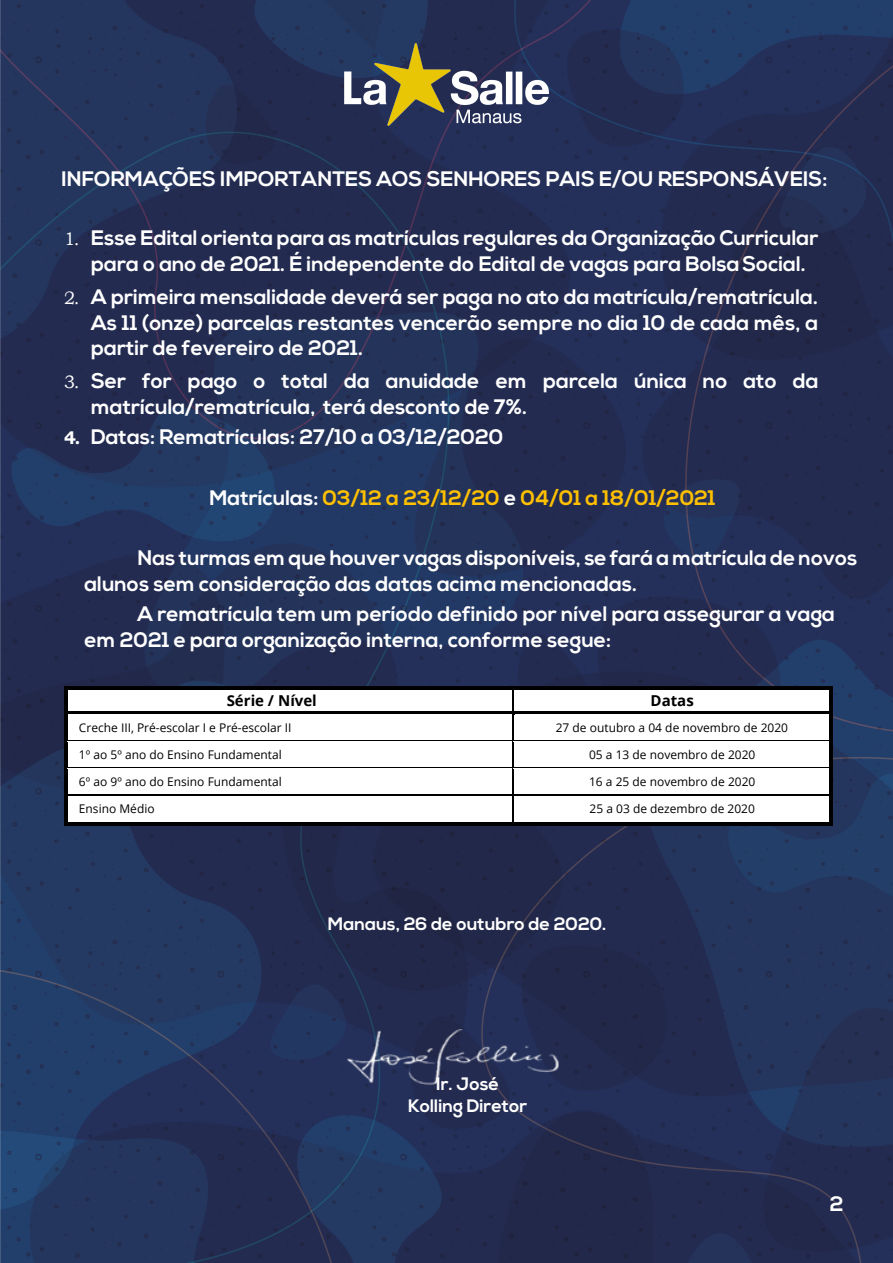
<style>
.page{position:relative;width:893px;height:1263px;background:#fff}
.page>*{position:absolute;margin:0;border:0;box-sizing:border-box;transform-origin:0 0}
.t1{font:700 21px/25.8px "Nexa";color:#fff}
.t2{font:700 21px "Nexa";color:#ffc000}
.t3{font:700 18px/22.2px "Nexa";color:#fff;text-align:center}
.t4{font:700 15px "Open Sans";color:#000}
.t5{font:12px "Open Sans";color:#000}
.s1{font-family:"Bookman Old Style";font-weight:400;font-size:18px}
.s2{font-family:"Bookman Old Style";font-size:18px}
.s3{color:#fff}
</style>
<div class="page">
<img style="left:0;top:0;width:893px;height:1263px">
<img style="left:345px;top:43px;width:203px;height:83px">
<div style="left:67px;top:690px;width:445px;height:21px;background:#fff"></div>
<div style="left:513px;top:690px;width:317px;height:21px;background:#fff"></div>
<hr style="left:64px;top:687px;width:448px;height:3px;background:#000">
<hr style="left:512px;top:687px;width:318px;height:3px;background:#000">
<hr style="left:64px;top:690px;width:3px;height:21px;background:#000">
<hr style="left:830px;top:690px;width:3px;height:21px;background:#000">
<div style="left:67px;top:715px;width:445px;height:25px;background:#fff"></div>
<div style="left:513px;top:715px;width:317px;height:25px;background:#fff"></div>
<svg style="left:64px;top:711px;width:3px;height:4px"></svg>
<hr style="left:67px;top:711px;width:445px;height:3px;background:#000">
<hr style="left:67px;top:714px;width:445px;height:1px;background:#fff">
<hr style="left:512px;top:711px;width:318px;height:3px;background:#000">
<hr style="left:515px;top:714px;width:315px;height:1px;background:#fff">
<svg style="left:830px;top:711px;width:3px;height:4px"></svg>
<hr style="left:64px;top:715px;width:3px;height:25px;background:#000">
<hr style="left:830px;top:715px;width:3px;height:25px;background:#000">
<div style="left:67px;top:742px;width:445px;height:25px;background:#fff"></div>
<div style="left:513px;top:742px;width:317px;height:25px;background:#fff"></div>
<hr style="left:67px;top:740px;width:445px;height:2px;background:#000">
<hr style="left:513px;top:740px;width:317px;height:2px;background:#000">
<hr style="left:64px;top:742px;width:3px;height:25px;background:#000">
<hr style="left:830px;top:742px;width:3px;height:25px;background:#000">
<div style="left:67px;top:769px;width:445px;height:26px;background:#fff"></div>
<div style="left:513px;top:769px;width:317px;height:26px;background:#fff"></div>
<hr style="left:67px;top:767px;width:445px;height:2px;background:#000">
<hr style="left:513px;top:767px;width:317px;height:2px;background:#000">
<hr style="left:64px;top:769px;width:3px;height:26px;background:#000">
<hr style="left:830px;top:769px;width:3px;height:26px;background:#000">
<div style="left:67px;top:796px;width:445px;height:26px;background:#fff"></div>
<div style="left:513px;top:796px;width:317px;height:26px;background:#fff"></div>
<hr style="left:67px;top:795px;width:445px;height:1px;background:#000">
<hr style="left:513px;top:795px;width:317px;height:1px;background:#000">
<hr style="left:64px;top:796px;width:3px;height:29px;background:#000">
<hr style="left:64px;top:822px;width:448px;height:3px;background:#000">
<svg style="left:512px;top:690px;width:3px;height:132px"></svg>
<hr style="left:512px;top:822px;width:318px;height:3px;background:#000">
<hr style="left:830px;top:796px;width:3px;height:29px;background:#000">
<img style="left:347px;top:1030px;width:213px;height:54px">
<p class="t1" style="left:61px;top:167px;width:767px">INFORMAÇÕES IMPORTANTES AOS SENHORES PAIS E/OU RESPONSÁVEIS:</p>
<p class="t1" style="left:91px;top:226px;width:729px;text-indent:-27px"><span class="s1">1.</span> Esse Edital orienta para as matrículas regulares da Organização Curricular para o ano de 2021. É independente do Edital de vagas para BolsaSocial.</p>
<p class="t1" style="left:91px;top:284px;width:729px;text-align:justify;text-indent:-27px"><span class="s1">2.</span> A primeira mensalidade deverá ser paga no ato da matrícula/rematrícula.<br>As 11 (onze) parcelas restantes vencerão sempre no dia 10 de cada mês, a partir de fevereiro de 2021.</p>
<p class="t1" style="left:91px;top:369px;width:729px;text-indent:-27px"><span class="s1">3.</span> Ser for pago o total da anuidade em parcela única no ato da matrícula/rematrícula, terá desconto de 7%.</p>
<p class="t1" style="left:64px;top:425px;width:441px"><span class="s2">4.</span> Datas: Rematrículas: 27/10 a 03/12/2020</p>
<p class="t2" style="left:209px;top:485px;width:508px"><span class="s3">Matrículas:</span> 03/12 a 23/12/20 <span class="s3">e</span> 04/01 a 18/01/2021</p>
<p class="t1" style="left:84px;top:546px;width:774px;text-indent:53px">Nas turmas em que houver vagasdisponíveis, se fará a matrículade novos alunos sem consideração das datas acima mencionadas.</p>
<p class="t1" style="left:84px;top:602px;width:752px;text-indent:53px">A rematrícula tem um período definido por nível para assegurar a vaga em 2021 e para organização interna, conforme segue:</p>
<p class="t4" style="left:227px;top:690px;width:92px">Série / Nível</p>
<p class="t4" style="left:650px;top:690px;width:45px">Datas</p>
<p class="t5" style="left:79px;top:719px;width:214px">Creche III, Pré-escolar I e Pré-escolar II</p>
<p class="t5" style="left:556px;top:719px;width:234px">27 de outubro a 04 de novembro de 2020</p>
<p class="t5" style="left:79px;top:746px;width:204px">1º ao 5º ano do Ensino Fundamental</p>
<p class="t5" style="left:589px;top:746px;width:168px">05 a 13 de novembro de 2020</p>
<p class="t5" style="left:79px;top:774px;width:204px">6º ao 9º ano do Ensino Fundamental</p>
<p class="t5" style="left:589px;top:774px;width:168px">16 a 25 de novembro de 2020</p>
<p class="t5" style="left:79px;top:801px;width:77px">Ensino Médio</p>
<p class="t5" style="left:589px;top:801px;width:167px">25 a 03 de dezembro de 2020</p>
<p class="t3" style="left:328px;top:914px;width:280px">Manaus, 26 de outubro de 2020.</p>
<p class="t3" style="left:408px;top:1073px;width:121px">Ir. José<br>Kolling Diretor</p>
<p class="t1" style="left:830px;top:1192px;width:15px">2</p>
</div>
